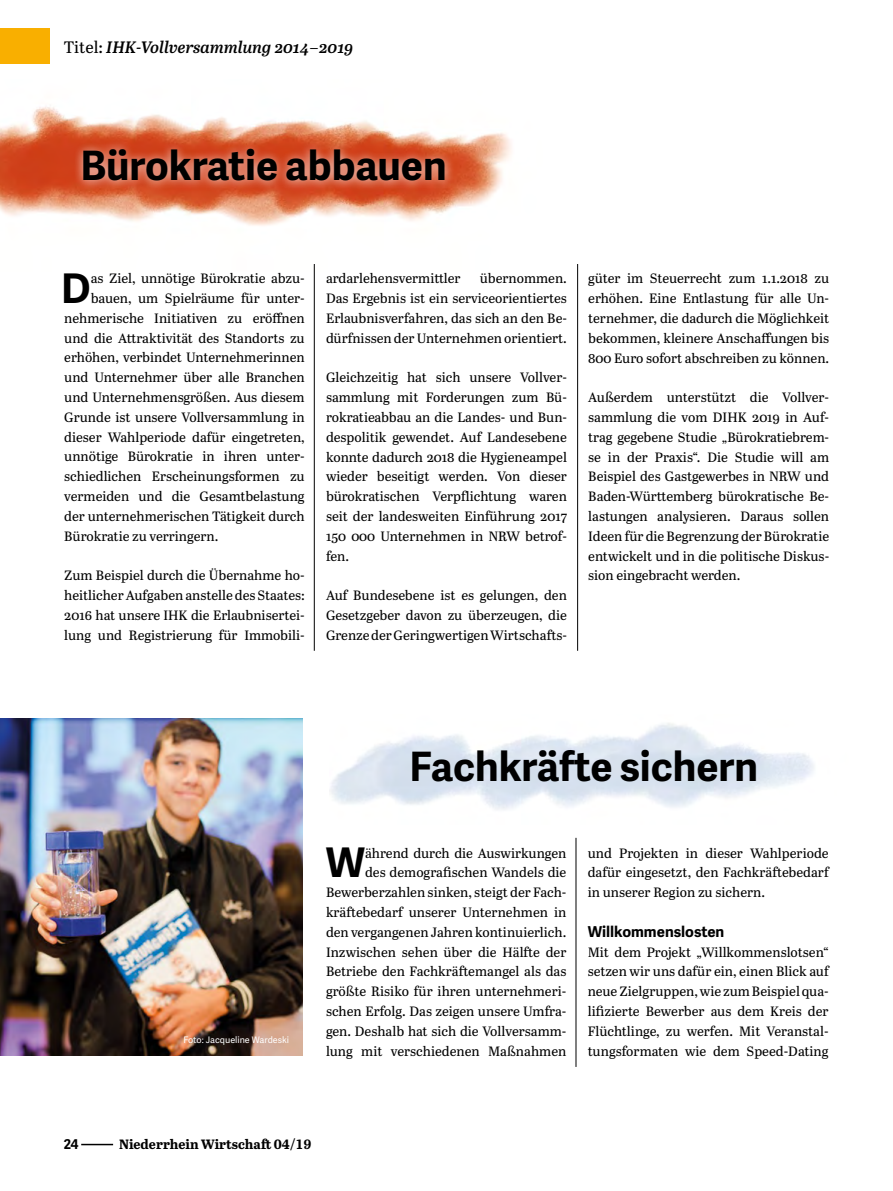
<style>
.page{position:relative;width:893px;height:1191px;background:#fff}
.page>*{position:absolute;margin:0;border:0;box-sizing:border-box;transform-origin:0 0}
.t1{font:700 40.8px "Adelle Sans";color:#000}
.t2{font:700 40.5px "Adelle Sans";color:#000}
.t3{font:italic 600 16.5px "Abril Text";color:#000}
.t4{font:700 15px "Adelle Sans";color:#000}
.t5{font:13.5px/19.8px "Abril Text";color:#000;text-align:justify}
.t6{font:700 13.5px "Abril Text";color:#000}
.t7{font:700 13.5px "Adelle Sans";color:#000}
.t8{font:9px "Adelle Sans";color:#fff}
.s1{font-weight:400;font-style:normal}
</style>
<div class="page">
<img style="left:0;top:107px;width:511px;height:175px">
<div style="left:0;top:29px;width:49px;height:35px;background:#f9af00"></div>
<img style="left:0;top:719px;width:303px;height:336px">
<hr style="left:576px;top:838px;width:1px;height:229px;background:#000">
<hr style="left:314px;top:264px;width:1px;height:387px;background:#000">
<hr style="left:577px;top:264px;width:1px;height:387px;background:#000">
<hr style="left:81px;top:1143px;width:32px;height:2px;background:#000">
<div style="left:74px;top:139px;width:381px;height:52px;background:#fff;opacity:.75"></div>
<p class="t3" style="left:64px;top:35px;width:291px"><span class="s1">Titel:</span> IHK-Vollversammlung 2014 – 2019</p>
<h2 class="t2" style="left:80px;top:136px;width:368px">Bürokratie abbauen</h2>
<h1 class="t1" style="left:61px;top:258px;width:31px">D</h1>
<p class="t5" style="left:91px;top:268px;width:215px">as Ziel, unnötige Bürokratie abzu-</p>
<p class="t5" style="left:91px;top:288px;width:215px">bauen, um Spielräume für unter-</p>
<p class="t5" style="left:64px;top:307px;width:242px">nehmerische Initiativen zu eröffnen</p>
<p class="t5" style="left:64px;top:327px;width:242px">und die Attraktivität des Standorts zu</p>
<p class="t5" style="left:64px;top:347px;width:242px">erhöhen, verbindet Unternehmerinnen</p>
<p class="t5" style="left:64px;top:367px;width:242px">und Unternehmer über alle Branchen</p>
<p class="t5" style="left:64px;top:387px;width:242px">und Unternehmensgrößen. Aus diesem</p>
<p class="t5" style="left:64px;top:406px;width:242px">Grunde ist unsere Vollversammlung in</p>
<p class="t5" style="left:64px;top:426px;width:242px">dieser Wahlperiode dafür eingetreten,</p>
<p class="t5" style="left:64px;top:446px;width:242px">unnötige Bürokratie in ihren unter-</p>
<p class="t5" style="left:64px;top:466px;width:242px">schiedlichen Erscheinungsformen zu</p>
<p class="t5" style="left:64px;top:486px;width:242px">vermeiden und die Gesamtbelastung</p>
<p class="t5" style="left:64px;top:505px;width:242px">der unternehmerischen Tätigkeit durch</p>
<p class="t5" style="left:64px;top:525px;width:156px">Bürokratie zu verringern.</p>
<p class="t5" style="left:64px;top:565px;width:242px">Zum Beispiel durch die Übernahme ho&shy;heitlicher Aufgaben anstelle des Staates:<br>2016 hat unsere IHK die Erlaubnisertei&shy;lung und Registrierung für Immobili-</p>
<p class="t5" style="left:326px;top:268px;width:242px;text-indent:154px">übernommen.<br>Das Ergebnis ist ein serviceorientiertes Erlaubnisverfahren, das sich an den Be&shy;dürfnissen der Unternehmen orientiert.</p>
<p class="t5" style="left:326px;top:367px;width:242px">Gleichzeitig hat sich unsere Vollver&shy;sammlung mit Forderungen zum Bü&shy;rokratieabbau an die Landes- und Bun&shy;despolitik gewendet. Auf Landesebene konnte dadurch 2018 die Hygieneampel wieder beseitigt werden. Von dieser bürokratischen Verpflichtung waren seit der landesweiten Einführung 2017<br>150 000 Unternehmen in NRW betrof&shy;fen.</p>
<p class="t5" style="left:326px;top:585px;width:242px">Auf Bundesebene ist es gelungen, den Gesetzgeber davon zu überzeugen, die Grenze der Geringwertigen Wirtschafts-</p>
<p class="t5" style="left:326px;top:268px;width:136px">ardarlehensvermittler</p>
<p class="t5" style="left:588px;top:268px;width:242px">güter im Steuerrecht zum 1.1.2018 zu erhöhen. Eine Entlastung für alle Un&shy;ternehmer, die dadurch die Möglichkeit bekommen, kleinere Anschaffungen bis 800 Euro sofort abschreiben zu können.</p>
<p class="t5" style="left:588px;top:387px;width:242px">Außerdem unterstützt die Vollver&shy;sammlung die vom DIHK 2019 in Auf&shy;trag gegebene Studie „Bürokratiebrem&shy;se in der Praxis“. Die Studie will am Beispiel des Gastgewerbes in NRW und Baden-Württemberg bürokratische Be&shy;lastungen analysieren. Daraus sollen Ideen für die Begrenzung der Bürokratie entwickelt und in die politische Diskus&shy;sion eingebracht werden.</p>
<p class="t8" style="left:183px;top:1033px;width:107px">Foto: Jacqueline Wardeski</p>
<h2 class="t2" style="left:410px;top:737px;width:350px">Fachkräfte sichern</h2>
<p class="t5" style="left:326px;top:842px;width:242px;text-align:right">ährend durch die Auswirkungen<br>des demografischen Wandels die Bewerberzahlen sinken, steigt der Fach&shy;kräftebedarf unserer Unternehmen in den vergangenen Jahren kontinuierlich.<br>Inzwischen sehen über die Hälfte der Betriebe den Fachkräftemangel als das größte Risiko für ihren unternehmeri&shy;schen Erfolg. Das zeigen unsere Umfra&shy;gen. Deshalb hat sich die Vollversamm&shy;lung mit verschiedenen Maßnahmen</p>
<h1 class="t1" style="left:326px;top:833px;width:41px">W</h1>
<p class="t5" style="left:588px;top:842px;width:242px">und Projekten in dieser Wahlperiode dafür eingesetzt, den Fachkräftebedarf in unserer Region zu sichern.</p>
<p class="t4" style="left:588px;top:920px;width:138px">Willkommenslosten</p>
<p class="t5" style="left:588px;top:941px;width:242px">Mit dem Projekt „Willkommenslotsen“ setzen wir uns dafür ein, einen Blick auf neue Zielgruppen, wie zum Beispiel qua&shy;lifizierte Bewerber aus dem Kreis der Flüchtlinge, zu werfen. Mit Veranstal&shy;tungsformaten wie dem Speed-Dating</p>
<p class="t7" style="left:64px;top:1134px;width:16px">24</p>
<p class="t6" style="left:119px;top:1134px;width:194px">Niederrhein Wirtschaft 04/19</p>
</div>
